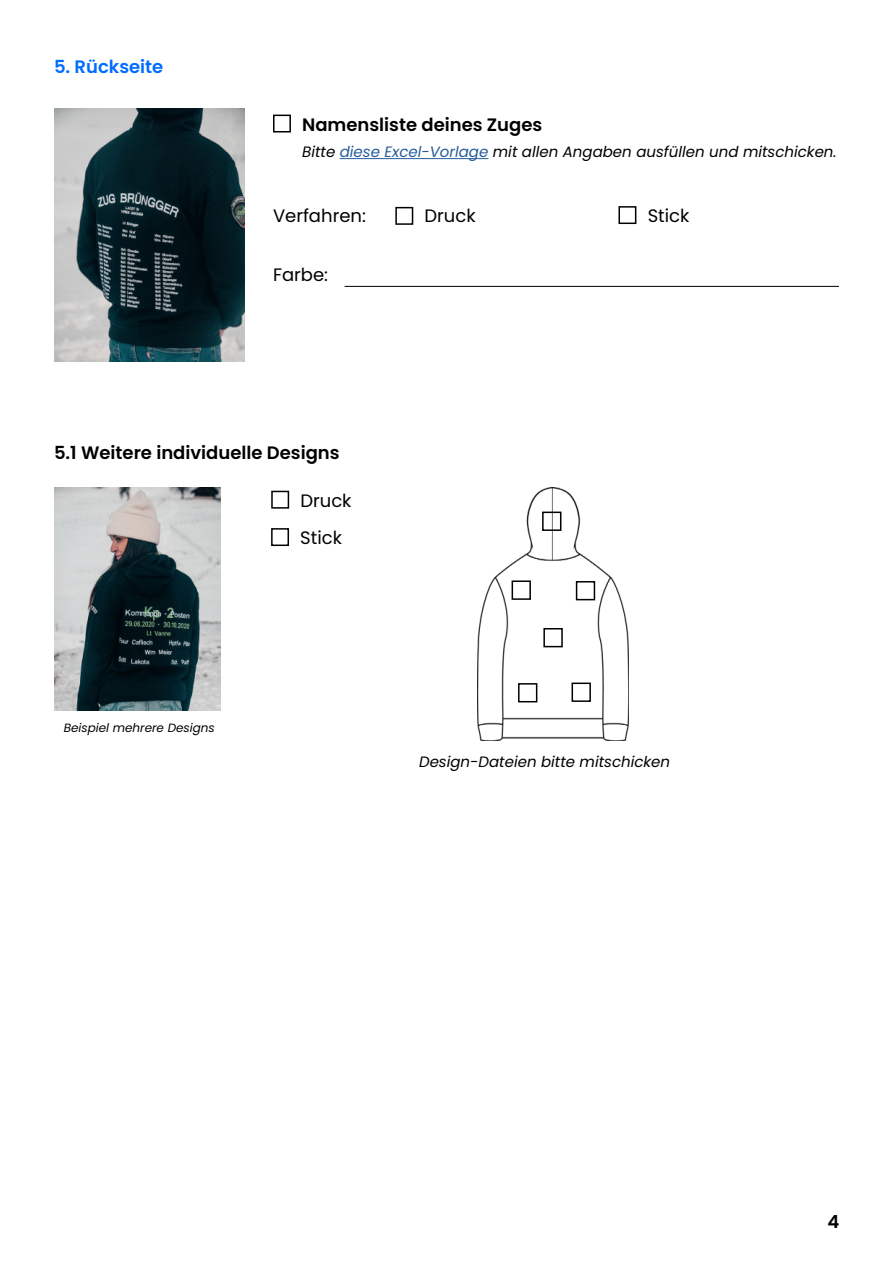
<style>
.page{position:relative;width:893px;height:1263px;background:#fff}
.page>*{position:absolute;margin:0;border:0;box-sizing:border-box;transform-origin:0 0}
.t1{font:600 18px "Poppins";color:#000}
.t2{font:18px/37.3px "Poppins";color:#000}
.t3{font:600 18px "Poppins";color:#006cff}
.t4{font:italic 15px "Poppins";color:#000}
.t5{font:italic 12px "Poppins";color:#000}
.s1{color:#265b9b}
</style>
<div class="page">
<img style="left:54px;top:108px;width:190px;height:254px">
<img style="left:54px;top:488px;width:167px;height:222px">
<img style="left:477px;top:488px;width:152px;height:252px">
<hr style="left:345px;top:286px;width:494px;height:1px;background:#000">
<hr style="left:340px;top:158px;width:148px;height:1px;background:#265b9b">
<div style="left:395px;top:207px;width:18px;height:18px;border:2px solid #000"></div>
<div style="left:618px;top:206px;width:18px;height:18px;border:2px solid #000"></div>
<div style="left:542px;top:512px;width:19px;height:19px;border:2px solid #000"></div>
<div style="left:572px;top:682px;width:19px;height:20px;border:2px solid #000"></div>
<div style="left:518px;top:683px;width:19px;height:19px;border:2px solid #000"></div>
<div style="left:543px;top:628px;width:20px;height:19px;border:2px solid #000"></div>
<div style="left:576px;top:581px;width:19px;height:19px;border:1px solid #000"></div>
<div style="left:512px;top:580px;width:19px;height:20px;border:1px solid #000"></div>
<div style="left:271px;top:491px;width:18px;height:18px;border:2px solid #000"></div>
<div style="left:271px;top:528px;width:18px;height:18px;border:2px solid #000"></div>
<div style="left:273px;top:115px;width:18px;height:17px;border:2px solid #000"></div>
<p class="t3" style="left:54px;top:56px;width:111px">5. Rückseite</p>
<p class="t1" style="left:302px;top:114px;width:242px">Namensliste deines Zuges</p>
<p class="t4" style="left:302px;top:143px;width:536px">Bitte <span class="s1">diese Excel-Vorlage</span> mit allen Angaben ausfüllen und mitschicken.</p>
<p class="t2" style="left:273px;top:198px;width:94px">Verfahren:</p>
<p class="t2" style="left:424px;top:198px;width:53px">Druck</p>
<p class="t2" style="left:648px;top:198px;width:43px">Stick</p>
<p class="t2" style="left:273px;top:256px;width:57px">Farbe:</p>
<p class="t1" style="left:54px;top:442px;width:287px">5.1 Weitere individuelle Designs</p>
<p class="t5" style="left:64px;top:721px;width:153px">Beispiel mehrere Designs</p>
<p class="t2" style="left:300px;top:482px;width:53px">Druck<br>Stick</p>
<p class="t4" style="left:419px;top:753px;width:253px">Design-Dateien bitte mitschicken</p>
<p class="t1" style="left:827px;top:1211px;width:13px">4</p>
</div>
